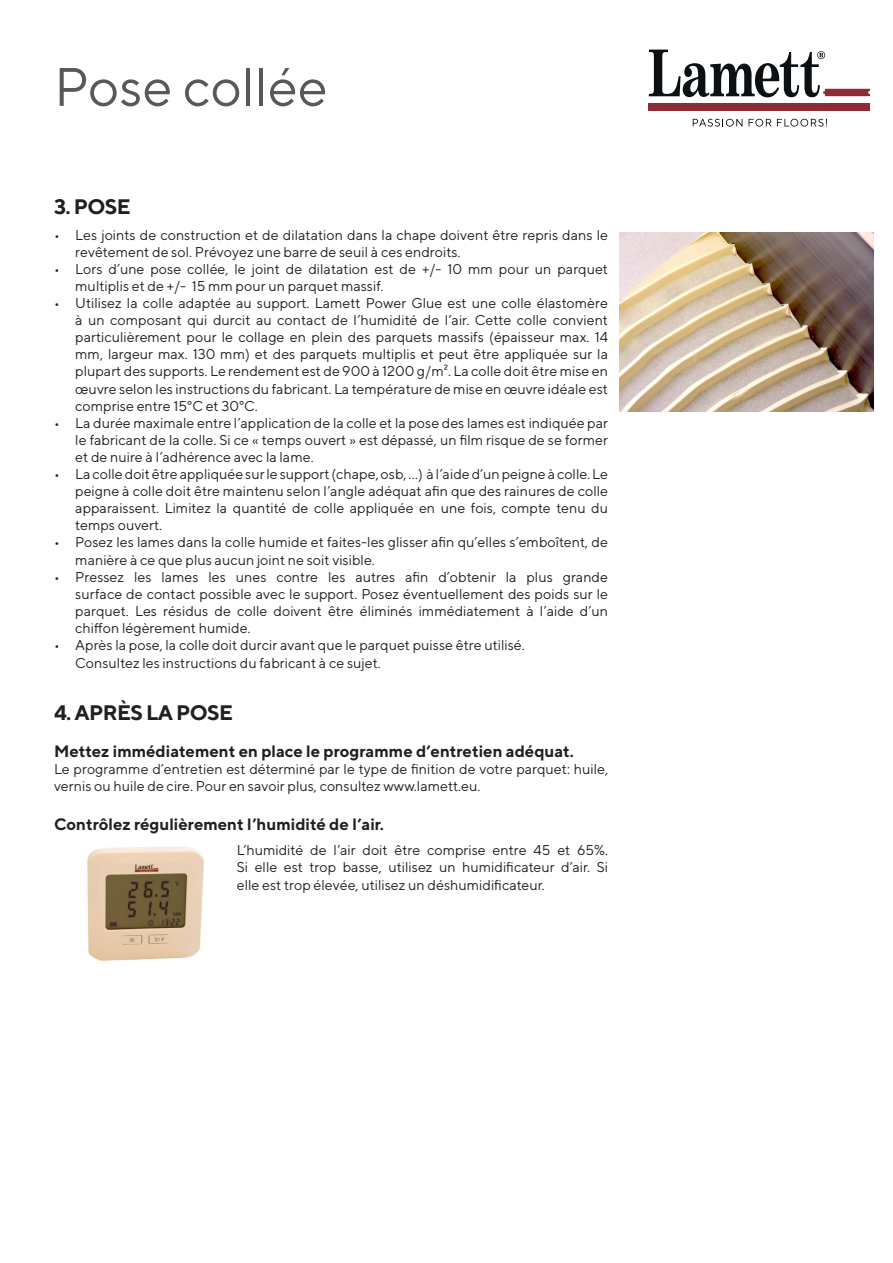
<style>
.page{position:relative;width:893px;height:1263px;background:#fff}
.page>*{position:absolute;margin:0;border:0;box-sizing:border-box;transform-origin:0 0}
.t1{font:54px "TT Norms";color:#57585a}
.Table_text{font:700 21px "TT Norms";letter-spacing:-.03em;color:#231f20}
.Table_text-2{font:700 16.5px "TT Norms";color:#231f20}
.Table_text-3{font:14.25px/17.1px "TT Norms";color:#231f20;text-align:justify}
</style>
<div class="page">
<img style="left:620px;top:232px;width:253px;height:179px">
<div style="left:648px;top:104px;width:222px;height:7px;background:#8d2c34"></div>
<svg style="left:649px;top:50px;width:221px;height:47px"></svg>
<svg style="left:693px;top:119px;width:49px;height:8px"></svg>
<svg style="left:749px;top:119px;width:22px;height:8px"></svg>
<svg style="left:777px;top:119px;width:50px;height:8px"></svg>
<img style="left:87px;top:847px;width:117px;height:114px">
<p class="t1" style="left:54px;top:54px;width:275px">Pose collée</p>
<p class="Table_text" style="left:54px;top:193px;width:78px">3. POSE</p>
<p class="Table_text-3" style="left:75px;top:226px;width:534px;text-indent:-21px">• Les joints de construction et de dilatation dans la chape doivent être repris dans le revêtement de sol. Prévoyez une barre de seuil à ces endroits.</p>
<p class="Table_text-3" style="left:54px;top:260px;width:556px">• Lors d’une pose collée, le joint de dilatation est de +/- 10 mm pour un parquet</p>
<p class="Table_text-3" style="left:75px;top:277px;width:310px">multiplis et de +/- 15 mm pour un parquet massif.</p>
<p class="Table_text-3" style="left:54px;top:294px;width:555px">• Utilisez la colle adaptée au support. Lamett Power Glue est une colle élastomère</p>
<p class="Table_text-3" style="left:75px;top:311px;width:534px">à un composant qui durcit au contact de l’humidité de l’air. Cette colle convient particulièrement pour le collage en plein des parquets massifs (épaisseur max. 14 mm, largeur max. 130 mm) et des parquets multiplis et peut être appliquée sur la plupart des supports. Le rendement est de 900 à 1200 g/m². La colle doit être mise en œuvre selon les instructions du fabricant. La température de mise en œuvre idéale est comprise entre 15°C et 30°C.</p>
<p class="Table_text-3" style="left:75px;top:414px;width:534px;text-indent:-21px">• La durée maximale entre l’application de la colle et la pose des lames est indiquée par le fabricant de la colle. Si ce « temps ouvert » est dépassé, un film risque de se former et de nuire à l’adhérence avec la lame.</p>
<p class="Table_text-3" style="left:54px;top:465px;width:556px">• La colle doit être appliquée sur le support (chape, osb, ...) à l’aide d’un peigne à colle. Le</p>
<p class="Table_text-3" style="left:75px;top:482px;width:534px">peigne à colle doit être maintenu selon l’angle adéquat afin que des rainures de colle apparaissent. Limitez la quantité de colle appliquée en une fois, compte tenu du temps ouvert.</p>
<p class="Table_text-3" style="left:75px;top:534px;width:534px;text-indent:-21px">• Posez les lames dans la colle humide et faites-les glisser afin qu’elles s’emboîtent, de manière à ce que plus aucun joint ne soit visible.</p>
<p class="Table_text-3" style="left:75px;top:568px;width:534px;text-indent:-21px">• Pressez les lames les unes contre les autres afin d’obtenir la plus grande surface de contact possible avec le support. Posez éventuellement des poids sur le parquet. Les résidus de colle doivent être éliminés immédiatement à l’aide d’un chiffon légèrement humide.</p>
<p class="Table_text-3" style="left:54px;top:636px;width:472px">• Après la pose, la colle doit durcir avant que le parquet puisse être utilisé.</p>
<p class="Table_text-3" style="left:75px;top:654px;width:307px">Consultez les instructions du fabricant à ce sujet.</p>
<p class="Table_text" style="left:54px;top:699px;width:181px">4. APRÈS LA POSE</p>
<p class="Table_text-2" style="left:54px;top:740px;width:521px">Mettez immédiatement en place le programme d’entretien adéquat.</p>
<p class="Table_text-3" style="left:54px;top:760px;width:556px">Le programme d’entretien est déterminé par le type de finition de votre parquet: huile, vernis ou huile de cire. Pour en savoir plus, consultez www.lamett.eu.</p>
<p class="Table_text-2" style="left:54px;top:813px;width:332px">Contrôlez régulièrement l’humidité de l’air.</p>
<p class="Table_text-3" style="left:237px;top:841px;width:373px;line-height:17.5px">L’humidité de l’air doit être comprise entre 45 et 65%.<br>Si elle est trop basse, utilisez un humidificateur d’air. Si elle est trop élevée, utilisez un déshumidificateur.</p>
</div>
